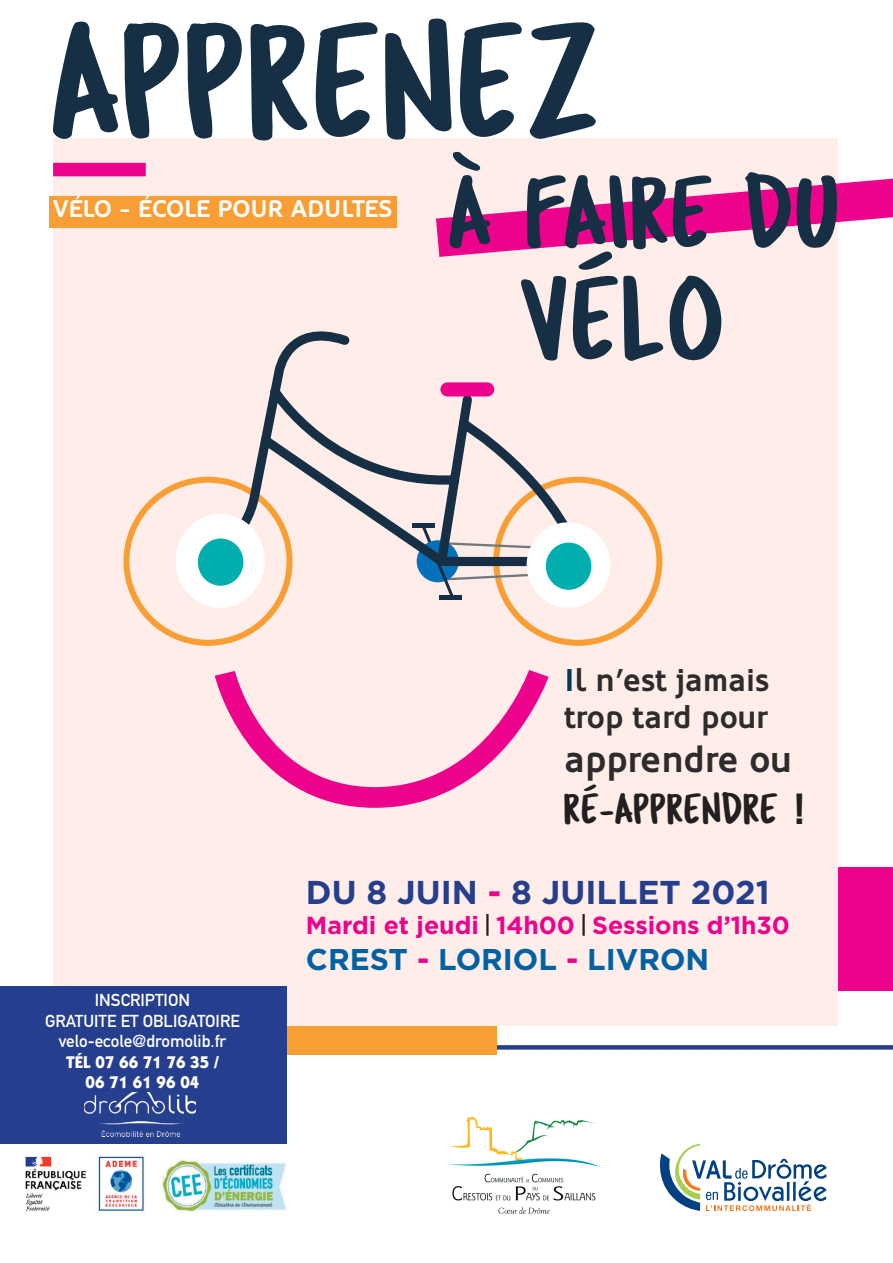
<style>
.page{position:relative;width:893px;height:1263px;background:#fff}
.page>*{position:absolute;margin:0;border:0;box-sizing:border-box;transform-origin:0 0}
.t1{font:165px "Tragic Marker";color:#162f44}
.t2{font:120px "Tragic Marker";color:#162f44}
.t3{font:102.9px "Tragic Marker";color:#162f44}
.t4{font:43.5px "Tragic Marker";color:#231f20}
.t5{font:700 36.3px "Oblik";color:#2e2b2c}
.t6{font:700 33px "Gotham";color:#253f8e}
.t7{font:700 31.35px/37.7px "Oblik";color:#2e2b2c}
.t8{font:700 30px "Gotham";color:#0161a2}
.t9{font:700 24.75px "Gotham";color:#ed028c}
.t10{font:700 24px "Oblik";color:#fff}
.t11{font:700 17.1px/20.5px "DIN Alternate";color:#fff;text-align:center}
.t12{font:700 17.1px/20.4px "Itc Kabel";color:#fff;text-align:center}
.s1{color:#093852}
.s2{font-family:"Oblik";font-weight:700}
.s3{color:#ed028c}
</style>
<div class="page">
<img style="left:25px;top:1156px;width:119px;height:55px">
<div style="left:373px;top:867px;width:520px;height:124px;background:#ed028c"></div>
<div style="left:53px;top:138px;width:785px;height:888px;background:#feede8"></div>
<svg style="left:436px;top:179px;width:457px;height:78px"></svg>
<svg style="left:214px;top:670px;width:335px;height:138px"></svg>
<div style="left:123px;top:477px;width:170px;height:169px;border:6px solid #f89e35;border-radius:50%"></div>
<div style="left:493px;top:477px;width:169px;height:169px;border:6px solid #f89e35;border-radius:50%"></div>
<svg style="left:424px;top:577px;width:113px;height:25px"></svg>
<svg style="left:195px;top:331px;width:398px;height:246px"></svg>
<div style="left:175px;top:514px;width:90px;height:94px;background:#fff;border-radius:50%"></div>
<div style="left:527px;top:522px;width:83px;height:86px;background:#fff;border-radius:50%"></div>
<div style="left:546px;top:543px;width:45px;height:47px;background:#00aead;border-radius:50%"></div>
<div style="left:198px;top:538px;width:45px;height:48px;background:#00aead;border-radius:50%"></div>
<div style="left:440px;top:382px;width:54px;height:14px;background:#ed028c;border-radius:7px"></div>
<div style="left:53px;top:163px;width:93px;height:13px;background:#ed028c"></div>
<div style="left:49px;top:196px;width:348px;height:31px;background:#f89e35"></div>
<hr style="left:486px;top:914px;width:3px;height:22px;background:#231f20">
<hr style="left:582px;top:914px;width:3px;height:22px;background:#231f20">
<div style="left:198px;top:1045px;width:695px;height:5px;background:#253f8e"></div>
<svg style="left:660px;top:1144px;width:167px;height:67px"></svg>
<img style="left:449px;top:1117px;width:150px;height:97px">
<div style="left:0;top:986px;width:287px;height:158px;background:#253f8e"></div>
<div style="left:287px;top:1026px;width:210px;height:29px;background:#f89e35"></div>
<img style="left:84px;top:1092px;width:112px;height:44px">
<img style="left:163px;top:1160px;width:124px;height:52px">
<h1 class="t1" style="left:53px;top:-20px;width:552px">APPRENEZ</h1>
<h3 class="t3" style="left:450px;top:149px;width:394px">À FAIRE DU</h3>
<h2 class="t2" style="left:521px;top:245px;width:207px">VÉLO</h2>
<h3 class="t10" style="left:53px;top:196px;width:341px">VÉLO - ÉCOLE POUR ADULTES</h3>
<h3 class="t7" style="left:565px;top:661px;width:206px"><span class="s1">I</span>l n’est jamais trop tard pour</h3>
<h3 class="t5" style="left:565px;top:739px;width:229px">apprendre ou</h3>
<h3 class="t4" style="left:565px;top:782px;width:243px">RÉ-APPRENDRE <span class="s2">!</span></h3>
<p class="t11" style="left:45px;top:989px;width:196px">INSCRIPTION<br>GRATUITE ET OBLIGATOIRE velo-ecole@dromolib.fr</p>
<p class="t12" style="left:66px;top:1051px;width:154px">TÉL 07 66 71 76 35 /<br>06 71 61 96 04</p>
<h3 class="t6" style="left:306px;top:873px;width:465px">DU 8 JUIN <span class="s3">-</span> 8 JUILLET 2021</h3>
<h3 class="t9" style="left:306px;top:911px;width:486px">Mardi et jeudi 14h00 Sessions d’1h30</h3>
<h3 class="t8" style="left:306px;top:942px;width:405px">CREST <span class="s3">-</span> LORIOL <span class="s3">-</span> LIVRON</h3>
</div>
